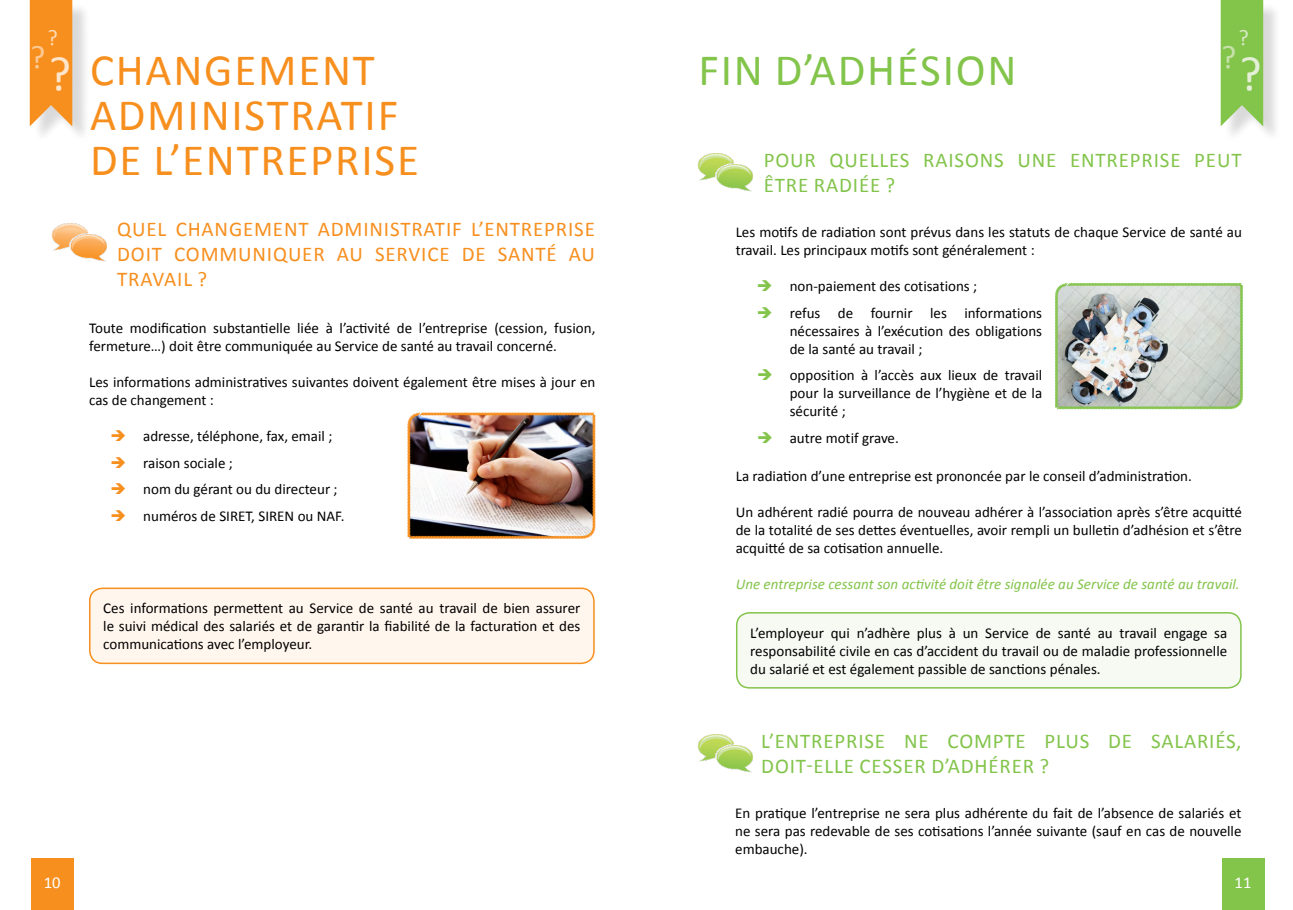
<style>
.page{position:relative;width:1293px;height:910px;background:#fff}
.page>*{position:absolute;margin:0;border:0;box-sizing:border-box;transform-origin:0 0}
.t1{font:49.05px "Calibri";color:#e3f0d7}
.t2{font:49.05px "Calibri";color:#ffe5ca}
.t3{font:45px/45px "Calibri";letter-spacing:.04em;color:#f78f1e}
.t4{font:45px "Calibri";letter-spacing:.04em;color:#83c44b}
.t5{font:33px "Calibri";color:#c6e1aa}
.t6{font:33px "Calibri";color:#fdc993}
.t7{font:22.5px "Calibri";color:#d7eac5}
.t8{font:22.5px "Calibri";color:#fedab4}
.t9{font:21px/25.2px "Calibri";letter-spacing:.04em;color:#83c44b}
.t10{font:21px/25.2px "Calibri";letter-spacing:.04em;color:#f78f1e}
.t11{font:16.65px "Calibri";color:#fff}
.t12{font:15px/18px "Calibri";color:#000}
.t13{font:italic 15px "Calibri";color:#83c44b}
</style>
<div class="page">
<div style="left:1223px;top:2px;width:59px;height:142px;background:#000;opacity:.15"></div>
<svg style="left:1220px;top:0;width:43px;height:128px;background:#8ec85c"></svg>
<div style="left:1221px;top:859px;width:43px;height:51px;background:#83c44b"></div>
<div style="left:32px;top:2px;width:59px;height:142px;background:#000;opacity:.15"></div>
<svg style="left:30px;top:0;width:42px;height:128px;background:#f59731"></svg>
<div style="left:31px;top:859px;width:42px;height:51px;background:#f78f1e"></div>
<img style="left:697px;top:153px;width:56px;height:38px">
<img style="left:51px;top:223px;width:56px;height:39px">
<img style="left:407px;top:412px;width:189px;height:127px">
<div style="left:90px;top:588px;width:504px;height:75px;background:#fff6ee;border-radius:13px"></div>
<div style="left:89px;top:588px;width:506px;height:76px;border:2px solid #f78f1e;border-radius:13px"></div>
<img style="left:697px;top:734px;width:56px;height:38px">
<img style="left:1055px;top:283px;width:188px;height:127px">
<div style="left:736px;top:613px;width:505px;height:75px;background:#f6faf3;border-radius:13px"></div>
<div style="left:736px;top:612px;width:505px;height:77px;border:2px solid #83c44b;border-radius:13px"></div>
<h3 class="t8" style="left:47px;top:23px;width:12px">?</h3>
<h3 class="t6" style="left:30px;top:36px;width:17px">?</h3>
<h1 class="t2" style="left:48px;top:43px;width:24px">?</h1>
<h2 class="t3" style="left:90px;top:47px;width:286px">CHANGEMENT<br>ADMINISTRAT</h2>
<h2 class="t3" style="left:90px;top:92px;width:330px;text-indent:274px">IF<br>DE L’ENTREPRISE</h2>
<h3 class="t10" style="left:117px;top:217px;width:460px;text-indent:283px">tratif l’entreprise doit comm uniquer au Service</h3>
<h3 class="t10" style="left:117px;top:217px;width:112px">Quel changemen</h3>
<h3 class="t10" style="left:298px;top:217px;width:58px">t adminis</h3>
<h3 class="t10" style="left:462px;top:242px;width:135px">de santé au</h3>
<h3 class="t10" style="left:117px;top:267px;width:91px">travai l ?</h3>
<p class="t12" style="left:89px;top:319px;width:508px">Toute modification substantielle liée à l’activité de l’entreprise (cession, fusion, fermeture…) doit être communiquée au Service de santé au travail concerné.</p>
<p class="t12" style="left:89px;top:373px;width:508px">Les informations administratives suivantes doivent également être mises à jour en cas de changement :</p>
<p class="t12" style="left:143px;top:423px;width:196px;line-height:26.5px">adresse, téléphone, fax, email ; raison sociale ;<br>nom du gérant ou du directeur ; numéros de SIRET, SIREN</p>
<p class="t12" style="left:298px;top:507px;width:48px">ou NAF.</p>
<h2 class="t4" style="left:698px;top:41px;width:312px">Fin d’adhésion</h2>
<h3 class="t7" style="left:1238px;top:23px;width:12px">?</h3>
<h3 class="t5" style="left:1221px;top:36px;width:17px">?</h3>
<h1 class="t1" style="left:1239px;top:43px;width:24px">?</h1>
<h3 class="t9" style="left:764px;top:147px;width:228px">Pour quelles raisons</h3>
<h3 class="t9" style="left:1017px;top:147px;width:27px">une</h3>
<h3 class="t9" style="left:1070px;top:147px;width:93px">entreprise</h3>
<h3 class="t9" style="left:1194px;top:147px;width:49px">peut</h3>
<h3 class="t9" style="left:764px;top:172px;width:133px">être radiée ?</h3>
<p class="t12" style="left:735px;top:223px;width:508px">Les motifs de radiation sont prévus dans les statuts de chaque Service de santé au travail. Les principaux motifs sont généralement :</p>
<p class="t12" style="left:789px;top:273px;width:254px;line-height:26.5px">non-paiement des cotisations ;<br>refus de fournir les informations</p>
<p class="t12" style="left:789px;top:322px;width:254px">nécessaires à l’exécution des obligations de la santé au travail ;</p>
<p class="t12" style="left:790px;top:366px;width:254px;text-align:justify">opposition à l’accès aux lieux de travail pour la surveillance de l’hygiène et de la sécurité ;</p>
<p class="t12" style="left:790px;top:429px;width:111px">autre motif grave.</p>
<p class="t12" style="left:736px;top:467px;width:458px">La radiation d’une entreprise est prononcée par le conseil d’administration.</p>
<p class="t12" style="left:736px;top:503px;width:508px;text-align:justify">U n adhérent radié pourra de nouveau adhérer à l’association après s’être acquitté de la totalité de ses dettes éventuelles, avoir rempli un bulletin d’adhésion et s’être acquitté de sa cotisation annuelle.</p>
<p class="t13" style="left:736px;top:574px;width:505px">Une entreprise cessant son activité doit être signalée au Service de santé au travail.</p>
<p class="t12" style="left:103px;top:599px;width:478px;text-align:justify">Ces informations permettent au Service de santé au travail de bien assurer le suivi médical des salariés et de garantir la fiabilité de la facturation et des communications avec l’employeur.</p>
<p class="t12" style="left:750px;top:624px;width:478px;text-align:justify">L’employeur qui n’adhère plus à un Service de santé au travail engage sa responsabilité civile en cas d’accident du travail ou de maladie professionnelle du salarié et est également passible de sanctions pénales.</p>
<h3 class="t9" style="left:761px;top:728px;width:482px">L’entreprise ne compte plus de salariés, doit-elle cesser d’adhérer ?</h3>
<p class="t12" style="left:735px;top:804px;width:508px;text-align:justify">En pratique l’entreprise ne sera plus adhérente du fait de l’absence de salariés et ne sera pas redevable de ses cotisations l’année suivante (sauf en cas de nouvelle embauche).</p>
<p class="t11" style="left:44px;top:872px;width:18px">10</p>
<p class="t11" style="left:1234px;top:872px;width:18px">11</p>
</div>
